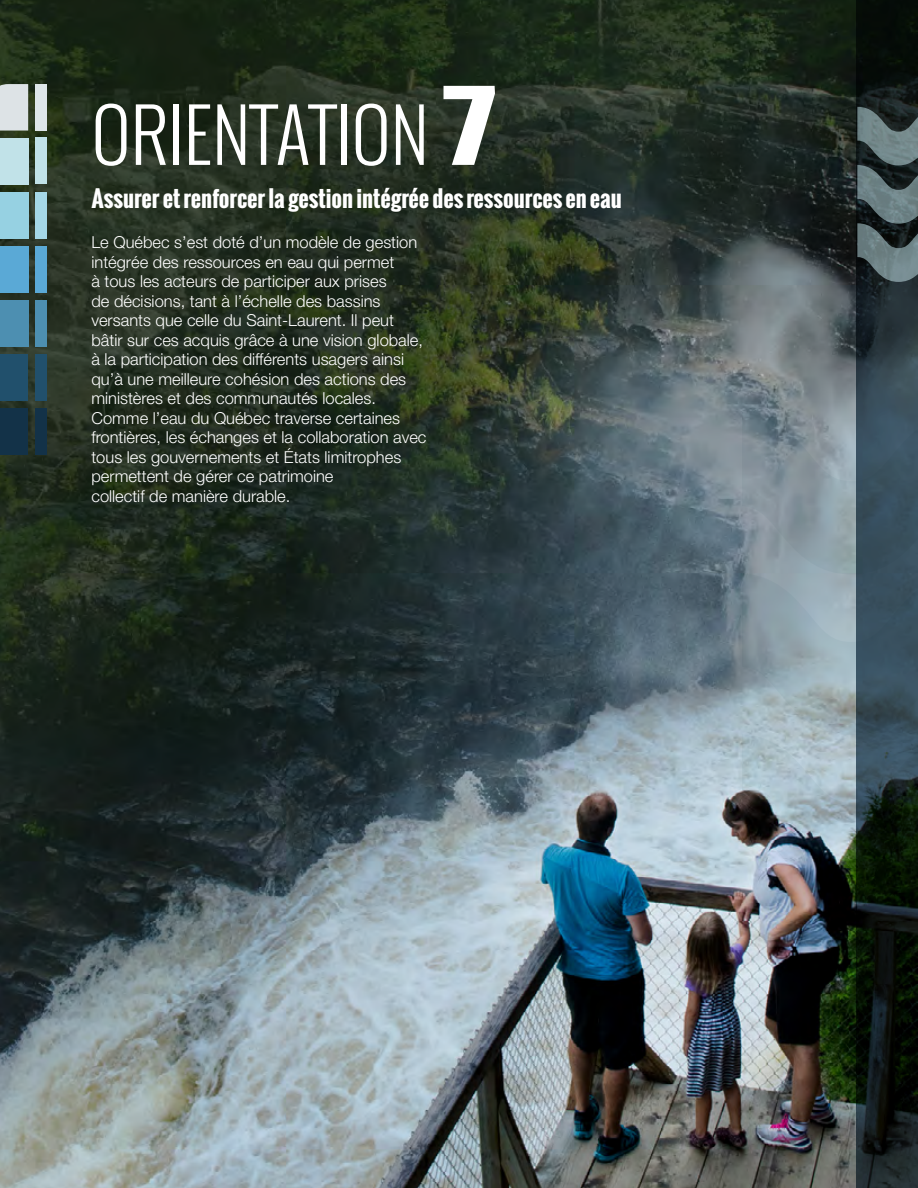
<style>
.page{position:relative;width:918px;height:1188px;background:#fff}
.page>*{position:absolute;margin:0;border:0;box-sizing:border-box;transform-origin:0 0}
.t1{font:300 72px "Oswald";color:#fff}
.t2{font:700 22.5px "Oswald";color:#fff}
.t3{font:300 16.5px/19.5px "Helvetica Neue";color:#fff}
.s1{font-weight:700;font-size:90px}
</style>
<div class="page">
<img style="left:0;top:0;width:856px;height:1188px">
<svg style="left:743px;top:413px;width:113px;height:483px;background:#8e9da5"></svg>
<svg style="left:856px;top:0;width:62px;height:1188px;background:#202f33"></svg>
<div style="left:0;top:300px;width:28px;height:47px;background:#4d8fb1"></div>
<div style="left:36px;top:301px;width:11px;height:46px;background:#4d8fb1"></div>
<div style="left:0;top:246px;width:28px;height:47px;background:#5aa9d6"></div>
<div style="left:36px;top:246px;width:11px;height:46px;background:#5aa9d6"></div>
<div style="left:0;top:192px;width:28px;height:47px;background:#96d1e2"></div>
<div style="left:36px;top:192px;width:11px;height:46px;background:#a5d7e7"></div>
<div style="left:0;top:138px;width:28px;height:47px;background:#c1e2e8"></div>
<div style="left:36px;top:138px;width:11px;height:46px;background:#c1e2e8"></div>
<svg style="left:0;top:84px;width:28px;height:47px"></svg>
<div style="left:36px;top:84px;width:11px;height:47px;background:#dee6e9"></div>
<div style="left:0;top:408px;width:28px;height:47px;background:#133248"></div>
<div style="left:36px;top:409px;width:11px;height:46px;background:#133248"></div>
<div style="left:0;top:354px;width:28px;height:47px;background:#21506c"></div>
<div style="left:36px;top:354px;width:11px;height:47px;background:#21506c"></div>
<svg style="left:857px;top:107px;width:61px;height:175px;background:#4d5c5f"></svg>
<h2 class="t1" style="left:91px;top:86px;width:406px">ORIENTATION <span class="s1">7</span></h2>
<h2 class="t2" style="left:91px;top:182px;width:532px">Assurer et renforcer la gestion intégrée des ressources en eau</h2>
<p class="t3" style="left:91px;top:232px;width:337px">Le Québec s’est doté d’un modèle de gestion intégrée des ressources en eau qui permet<br>à tous les acteurs de participer aux prises<br>de décisions, tant à l’échelle des bassins versants que celle du Saint-Laurent. Il peut bâtir sur ces acquis grâce à une vision globale, à la participation des différents usagers ainsi qu’à une meilleure cohésion des actions des ministères et des communautés locales.<br>Comme l’eau du Québec traverse certaines frontières, les échanges et la collaboration avec tous les gouvernements et États limitrophes permettent de gérer ce patrimoine<br>collectif de manière durable.</p>
</div>
